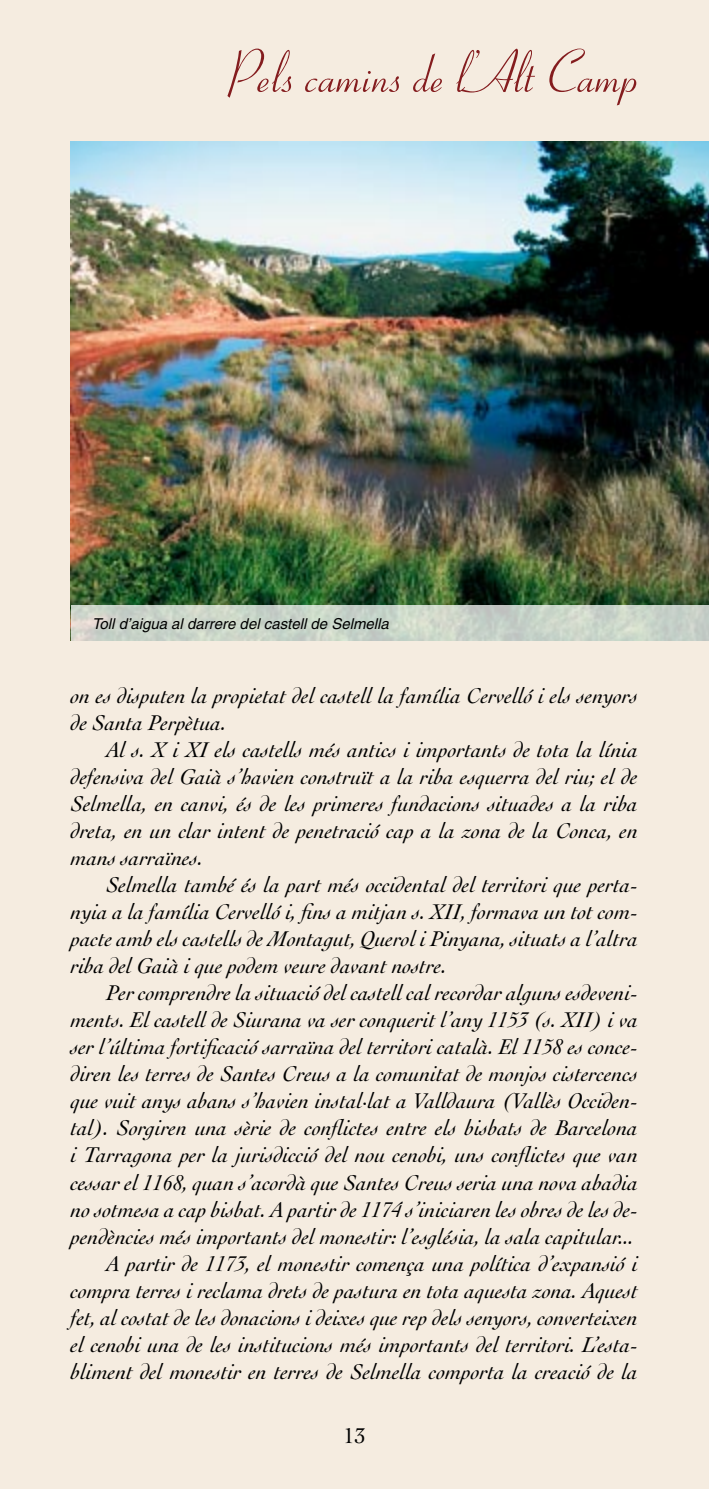
<style>
.page{position:relative;width:709px;height:1489px;background:#fff}
.page>*{position:absolute;margin:0;border:0;box-sizing:border-box;transform-origin:0 0}
.t1{font:60px "Coronet";color:#841c1e}
.t2{font:italic 22.5px/27px "Cochin";color:#000;text-align:justify}
.t3{font:22.5px "Cochin";color:#000}
.t4{font:italic 15px "Helvetica";color:#000}
</style>
<div class="page">
<div style="left:0;top:0;width:709px;height:1488px;background:#f5ece0"></div>
<img style="left:71px;top:142px;width:638px;height:463px">
<svg style="left:71px;top:605px;width:638px;height:35px;fill:#c9d4c9"></svg>
<h1 class="t1" style="left:227px;top:36px;width:412px">Pels camins de l’Alt Camp</h1>
<p class="t4" style="left:92px;top:615px;width:298px">Toll d’aigua al darrere del castell de Selmella</p>
<p class="t2" style="left:71px;top:682px;width:568px">on es disputen la propietat del castell la família Cervelló i els senyors de Santa Perpètua.</p>
<p class="t2" style="left:71px;top:736px;width:569px;text-indent:35px">Al s. X i XI els castells més antics i importants de tota la línia defensiva del Gaià s’havien construït a la riba esquerra del riu; el de Selmella, en canvi, és de les primeres fundacions situades a la riba dreta, en un clar intent de penetració cap a la zona de la Conca, en mans sarraïnes.</p>
<p class="t2" style="left:71px;top:871px;width:568px;text-indent:35px">Selmella també és la part més occidental del territori que perta&shy;nyia a la família Cervelló i, fins a mitjan s. XII, formava un tot com&shy;pacte amb els castells de Montagut, Querol i Pinyana, situats a l’altra riba del Gaià i que podem veure davant nostre.</p>
<p class="t2" style="left:71px;top:979px;width:569px;text-align:right">Per comprendre la situació del castell cal recordar alguns esdeveni&shy;ments. El castell de Siurana va ser conquerit l’any 1153 (s. XII) i va ser l’última fortificació sarraïna del territori català. El 1158 es conce&shy;diren les terres de Santes Creus a la comunitat de monjos cistercencs que vuit anys abans s’havien instal·lat a Valldaura (Vallès Occiden&shy;tal). Sorgiren una sèrie de conflictes entre els bisbats de Barcelona i Tarragona per la jurisdicció del nou cenobi, uns conflictes que van cessar el 1168, quan s’acordà que Santes Creus seria una nova abadia no sotmesa a cap bisbat. A partir de 1174 s’iniciaren les obres de les de&shy;pendències més importants del monestir: l’església, la sala capitular...<br>A partir de 1173, el monestir comença una política d’expansió i compra terres i reclama drets de pastura en tota aquesta zona. Aquest fet, al costat de les donacions i deixes que rep dels senyors, converteixen el cenobi una de les institucions més importants del territori. L’esta&shy;bliment del monestir en terres de Selmella comporta la creació de la</p>
<p class="t3" style="left:343px;top:1422px;width:24px">13</p>
</div>
